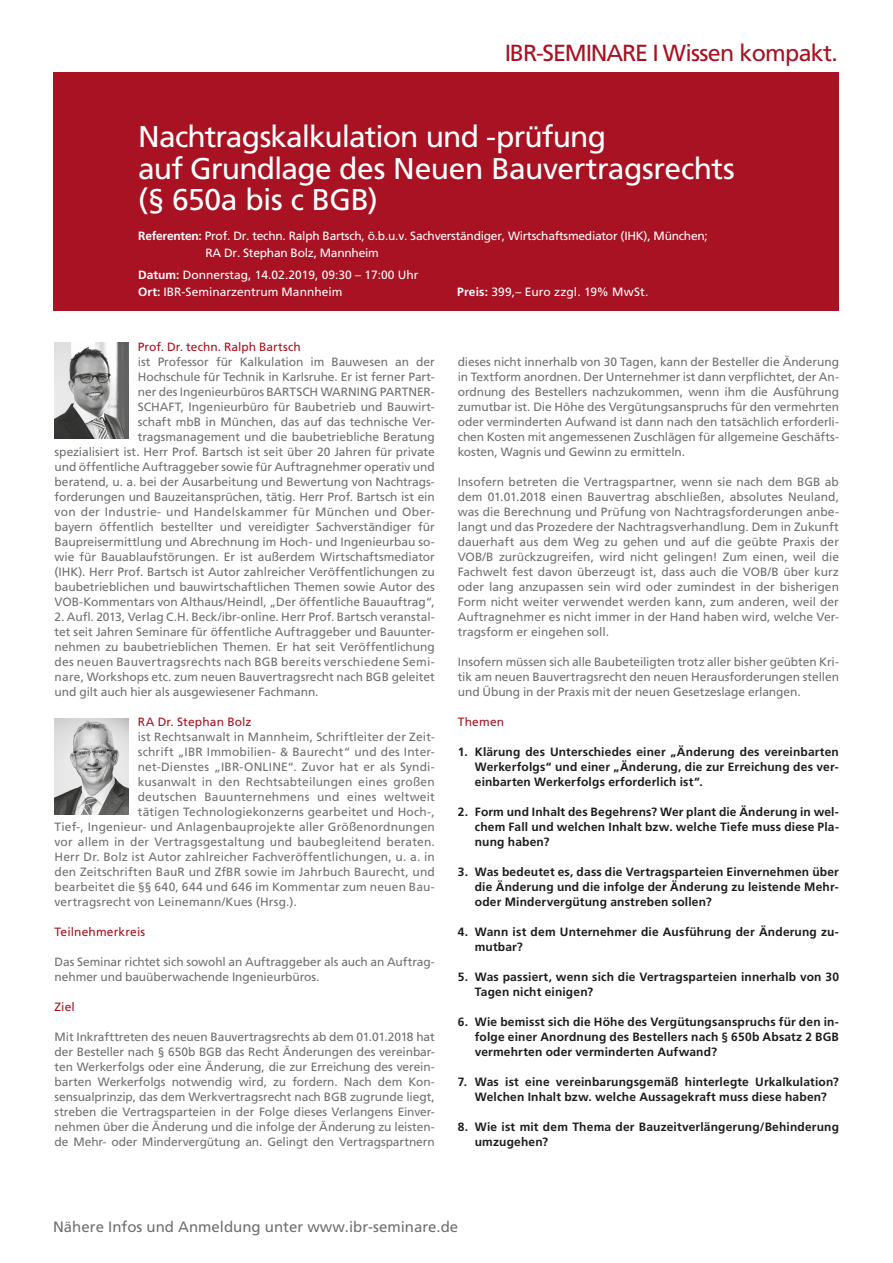
<style>
.page{position:relative;width:893px;height:1263px;background:#fff}
.page>*{position:absolute;margin:0;border:0;box-sizing:border-box;transform-origin:0 0}
.t1{font:30px/31.5px "Frutiger LT";letter-spacing:-.025em;color:#fff}
.t2{font:23.25px "Frutiger";letter-spacing:-.03em;color:#a81222}
.t3{font:15px "Frutiger LT";color:#70706f}
.t4{font:12px/15px "Frutiger LT";color:#70706f;text-align:justify}
.t5{font:700 12px/15px "Frutiger LT";letter-spacing:.015em;color:#1d1d1b;text-align:justify}
.t6{font:12px/16.5px "Frutiger LT";letter-spacing:-.02em;color:#fff}
.t7{font:12px/16.5px "Frutiger LT";color:#fff}
.t8{font:12px "Frutiger LT";letter-spacing:.01em;color:#a81222}
.t9{font:12px "Frutiger LT";letter-spacing:.01em;color:#fff}
.s1{font-weight:700}
</style>
<div class="page">
<div style="left:54px;top:72px;width:784px;height:238px;background:#a81222"></div>
<img style="left:54px;top:342px;width:74px;height:96px">
<img style="left:54px;top:718px;width:74px;height:96px">
<h2 class="t2" style="left:505px;top:39px;width:335px">IBR-SEMINARE I Wissen kompakt.</h2>
<h1 class="t1" style="left:138px;top:121px;width:598px">Nachtragskalkulation und -prüfung<br>auf Grundlage des Neuen Bauvertragsrechts (§ 650a bis c BGB)</h1>
<p class="t6" style="left:206px;top:228px;width:504px;text-indent:-67px"><span class="s1">Referenten:</span> Prof. Dr. techn. Ralph Bartsch, ö.b.u.v. Sachverständiger, Wirtschaftsmediator (IHK), München;<br>RA Dr. Stephan Bolz, Mannheim</p>
<p class="t7" style="left:138px;top:267px;width:282px"><span class="s1">Datum:</span> Donnerstag, 14.02.2019, 09:30 – 17:00 Uhr<br><span class="s1">Ort:</span> IBR-Seminarzentrum Mannheim</p>
<p class="t9" style="left:457px;top:285px;width:193px"><span class="s1">Preis:</span> 399,– Euro zzgl. 19% MwSt.</p>
<p class="t8" style="left:138px;top:340px;width:164px">Prof. Dr. techn. Ralph Bartsch</p>
<p class="t4" style="left:55px;top:354px;width:382px;text-align:right">ist Professor für Kalkulation im Bauwesen an der<br>Hochschule für Technik in Karlsruhe. Er ist ferner Part-<br>ner des Ingenieurbüros BARTSCH WARNING PARTNER-<br>SCHAFT, Ingenieurbüro für Baubetrieb und Bauwirt-<br>schaft mbB in München, das auf das technische Ver&shy;tragsmanagement und die baubetriebliche Beratung<br>spezialisiert ist. Herr Prof. Bartsch ist seit über 20 Jahren für private und öffentliche Auftraggeber sowie für Auftragnehmer operativ und beratend, u. a. bei der Ausarbeitung und Bewertung von Nachtrags&shy;forderungen und Bauzeitansprüchen, tätig. Herr Prof. Bartsch ist ein von der Industrie- und Handelskammer für München und Ober&shy;bayern öffentlich bestellter und vereidigter Sachverständiger für Baupreisermittlung und Abrechnung im Hoch- und Ingenieurbau so&shy;wie für Bauablaufstörungen. Er ist außerdem Wirtschaftsmediator (IHK). Herr Prof. Bartsch ist Autor zahlreicher Veröffentlichungen zu baubetrieblichen und bauwirtschaftlichen Themen sowie Autor des VOB-Kommentars von Althaus/Heindl, „Der öffentliche Bauauftrag“,</p>
<p class="t4" style="left:55px;top:609px;width:382px">2. Aufl. 2013, Verlag C.H. Beck/ibr-online. Herr Prof. Bartsch veranstal&shy;tet seit Jahren Seminare für öffentliche Auftraggeber und Bauunter&shy;nehmen zu baubetrieblichen Themen. Er hat seit Veröffentlichung des neuen Bauvertragsrechts nach BGB bereits verschiedene Semi&shy;nare, Workshops etc. zum neuen Bauvertragsrecht nach BGB geleitet und gilt auch hier als ausgewiesener Fachmann.</p>
<p class="t8" style="left:138px;top:715px;width:115px">RA Dr. Stephan Bolz</p>
<p class="t4" style="left:138px;top:729px;width:299px">ist Rechtsanwalt in Mannheim, Schriftleiter der Zeit-</p>
<p class="t4" style="left:138px;top:744px;width:299px">schrift „IBR Immobilien- &amp; Baurecht“ und des Inter-</p>
<p class="t4" style="left:138px;top:759px;width:299px">net-Dienstes „IBR-ONLINE“. Zuvor hat er als Syndi-</p>
<p class="t4" style="left:138px;top:774px;width:299px">kusanwalt in den Rechtsabteilungen eines großen</p>
<p class="t4" style="left:138px;top:789px;width:299px">deutschen Bauunternehmens und eines weltweit</p>
<p class="t4" style="left:138px;top:804px;width:299px">tätigen Technologiekonzerns gearbeitet und Hoch-,</p>
<p class="t4" style="left:55px;top:819px;width:382px">Tief-, Ingenieur- und Anlagenbauprojekte aller Größenordnungen</p>
<p class="t4" style="left:55px;top:834px;width:382px">vor allem in der Vertragsgestaltung und baubegleitend beraten.</p>
<p class="t4" style="left:55px;top:849px;width:382px">Herr Dr. Bolz ist Autor zahlreicher Fachveröffentlichungen, u. a. in</p>
<p class="t4" style="left:55px;top:864px;width:382px">den Zeitschriften BauR und ZfBR sowie im Jahrbuch Baurecht, und</p>
<p class="t4" style="left:55px;top:879px;width:382px">bearbeitet die §§ 640, 644 und 646 im Kommentar zum neuen Bau-</p>
<p class="t4" style="left:55px;top:894px;width:244px">vertragsrecht von Leinemann/Kues (Hrsg.).</p>
<p class="t8" style="left:55px;top:925px;width:92px">Teilnehmerkreis</p>
<p class="t4" style="left:55px;top:954px;width:382px">Das Seminar richtet sich sowohl an Auftraggeber als auch an Auftrag&shy;nehmer und bauüberwachende Ingenieurbüros.</p>
<p class="t8" style="left:55px;top:1000px;width:22px">Ziel</p>
<p class="t4" style="left:55px;top:1029px;width:382px">Mit Inkrafttreten des neuen Bauvertragsrechts ab dem 01.01.2018 hat der Besteller nach § 650b BGB das Recht Änderungen des vereinbar&shy;ten Werkerfolgs oder eine Änderung, die zur Erreichung des verein&shy;barten Werkerfolgs notwendig wird, zu fordern. Nach dem Kon&shy;sensualprinzip, das dem Werkvertragsrecht nach BGB zugrunde liegt, streben die Vertragsparteien in der Folge dieses Verlangens Einver&shy;nehmen über die Änderung und die infolge der Änderung zu leisten&shy;de Mehr- oder Mindervergütung an. Gelingt den Vertragspartnern</p>
<p class="t4" style="left:458px;top:354px;width:383px">dieses nicht innerhalb von 30 Tagen, kann der Besteller die Änderung in Textform anordnen. Der Unternehmer ist dann verpflichtet, der An&shy;ordnung des Bestellers nachzukommen, wenn ihm die Ausführung zumutbar ist. Die Höhe des Vergütungsanspruchs für den vermehrten oder verminderten Aufwand ist dann nach den tatsächlich erforderli&shy;chen Kosten mit angemessenen Zuschlägen für allgemeine Geschäfts&shy;kosten, Wagnis und Gewinn zu ermitteln.</p>
<p class="t4" style="left:458px;top:474px;width:383px">Insofern betreten die Vertragspartner, wenn sie nach dem BGB ab dem 01.01.2018 einen Bauvertrag abschließen, absolutes Neuland, was die Berechnung und Prüfung von Nachtragsforderungen anbe&shy;langt und das Prozedere der Nachtragsverhandlung. Dem in Zukunft dauerhaft aus dem Weg zu gehen und auf die geübte Praxis der VOB/B zurückzugreifen, wird nicht gelingen! Zum einen, weil die Fachwelt fest davon überzeugt ist, dass auch die VOB/B über kurz oder lang anzupassen sein wird oder zumindest in der bisherigen Form nicht weiter verwendet werden kann, zum anderen, weil der Auftragnehmer es nicht immer in der Hand haben wird, welche Ver&shy;tragsform er eingehen soll.</p>
<p class="t4" style="left:458px;top:654px;width:383px">Insofern müssen sich alle Baubeteiligten trotz aller bisher geübten Kri&shy;tik am neuen Bauvertragsrecht den neuen Herausforderungen stellen und Übung in der Praxis mit der neuen Gesetzeslage erlangen.</p>
<p class="t8" style="left:458px;top:715px;width:48px">Themen</p>
<p class="t5" style="left:475px;top:744px;width:366px;text-indent:-17px">1. Klärung des Unterschiedes einer „Änderung des vereinbarten Werkerfolgs“ und einer „Änderung, die zur Erreichung des ver&shy;einbarten Werkerfolgs erforderlich ist“.</p>
<p class="t5" style="left:475px;top:804px;width:366px;text-indent:-17px">2. Form und Inhalt des Begehrens? Wer plant die Änderung in wel&shy;chem Fall und welchen Inhalt bzw. welche Tiefe muss diese Pla&shy;nung haben?</p>
<p class="t5" style="left:475px;top:864px;width:366px;text-indent:-17px">3. Was bedeutet es, dass die Vertragsparteien Einvernehmen über die Änderung und die infolge der Änderung zu leistende Mehr&shy;oder Mindervergütung anstreben sollen?</p>
<p class="t5" style="left:475px;top:924px;width:366px;text-indent:-17px">4. Wann ist dem Unternehmer die Ausführung der Änderung zu&shy;mutbar?</p>
<p class="t5" style="left:475px;top:969px;width:366px;text-indent:-17px">5. Was passiert, wenn sich die Vertragsparteien innerhalb von 30<br>Tagen nicht einigen?</p>
<p class="t5" style="left:475px;top:1014px;width:366px;text-indent:-17px">6. Wie bemisst sich die Höhe des Vergütungsanspruchs für den in&shy;folge einer Anordnung des Bestellers nach § 650b Absatz 2 BGB vermehrten oder verminderten Aufwand?</p>
<p class="t5" style="left:458px;top:1074px;width:383px;text-align:center">7. Was ist eine vereinbarungsgemäß hinterlegte Urkalkulation?<br>Welchen Inhalt bzw. welche Aussagekraft muss diese haben?</p>
<p class="t5" style="left:475px;top:1119px;width:366px;text-indent:-17px">8. Wie ist mit dem Thema der Bauzeitverlängerung/Behinderung umzugehen?</p>
<p class="t3" style="left:53px;top:1218px;width:407px">Nähere Infos und Anmeldung unter www.ibr-seminare.de</p>
</div>
